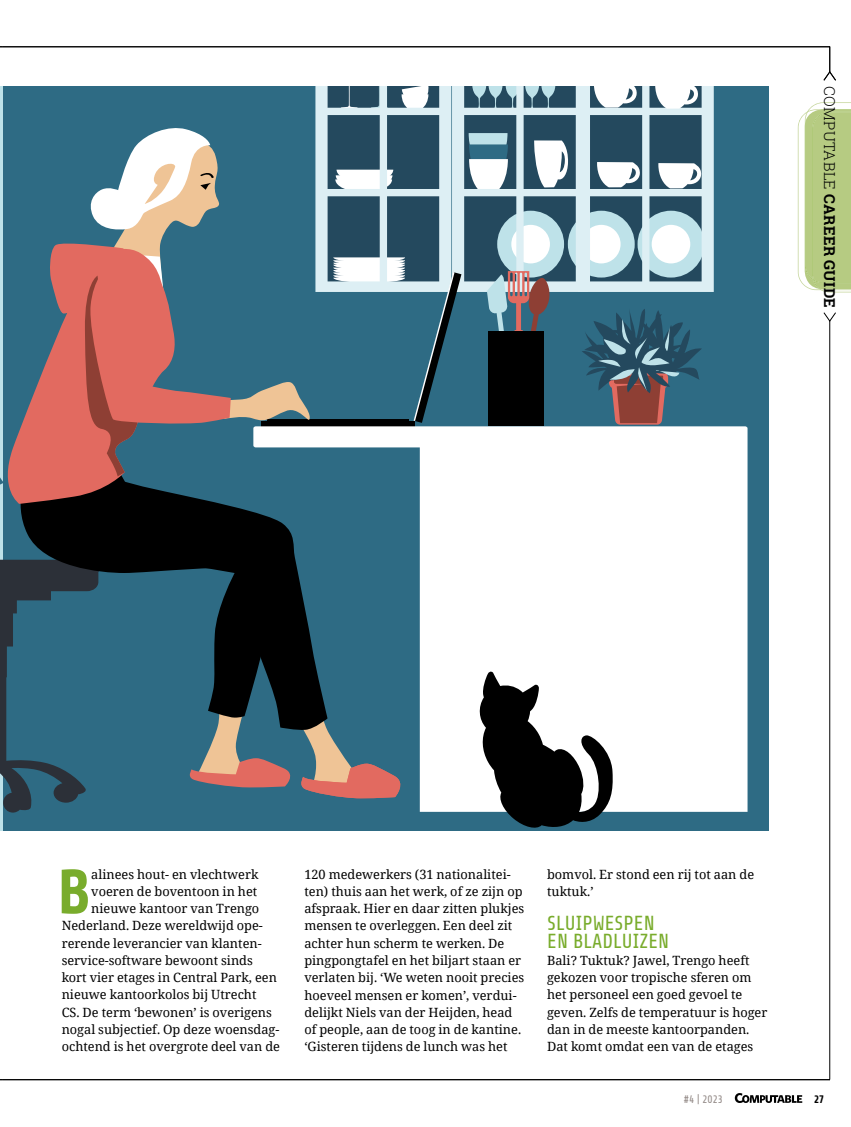
<style>
.page{position:relative;width:851px;height:1127px;background:#fff}
.page>*{position:absolute;margin:0;border:0;box-sizing:border-box;transform-origin:0 0}
.t1{font:700 62.1px "Share";color:#79ac2c}
.t2{font:20.25px/17.2px "Share";letter-spacing:.01em;color:#79ac2c}
.t3{font:700 15px "Roboto Slab";letter-spacing:.02em;color:#000}
.t4{font:12.75px/17.2px "Noto Serif";color:#000}
.t5{font:10.95px "Share";color:#948b88}
.t6{font:700 10.95px "Share";color:#000}
.s1{font-weight:300}
</style>
<div class="page">
<svg style="left:734px;top:1093px;width:68px;height:10px"></svg>
<svg style="left:797px;top:102px;width:53px;height:190px;background:#c3d499"></svg>
<svg style="left:823px;top:312px;width:13px;height:10px"></svg>
<hr style="left:829px;top:321px;width:1px;height:758px;background:#000">
<hr style="left:2px;top:1079px;width:827px;height:1px;background:#000">
<hr style="left:2px;top:47px;width:827px;height:1px;background:#000">
<svg style="left:823px;top:47px;width:13px;height:34px"></svg>
<hr style="left:0;top:86px;width:3px;height:744px;background:#bee2e9">
<div style="left:3px;top:86px;width:765px;height:744px;background:#2e6b84"></div>
<svg style="left:0;top:560px;width:86px;height:252px"></svg>
<div style="left:353px;top:426px;width:394px;height:386px;background:#fff"></div>
<svg style="left:11px;top:494px;width:231px;height:236px"></svg>
<svg style="left:0;top:243px;width:176px;height:261px"></svg>
<svg style="left:164px;top:509px;width:243px;height:289px"></svg>
<svg style="left:477px;top:670px;width:136px;height:158px;background:#717476"></svg>
<svg style="left:84px;top:86px;width:629px;height:390px"></svg>
<div style="left:488px;top:332px;width:55px;height:94px;background:#000"></div>
<p class="t3" style="left:839px;top:86px;width:223px;rotate:90deg"><span class="s1">COMPUTABLE</span> CAREER GUIDE</p>
<h1 class="t1" style="left:57px;top:858px;width:35px">B</h1>
<p class="t4" style="left:91px;top:865px;width:169px">alinees hout- en vlechtwerk</p>
<p class="t4" style="left:91px;top:882px;width:167px">voeren de boventoon in het</p>
<p class="t4" style="left:91px;top:899px;width:169px">nieuwe kantoor van Trengo</p>
<p class="t4" style="left:62px;top:917px;width:203px">Nederland. Deze wereldwijd ope-</p>
<p class="t4" style="left:62px;top:934px;width:201px">rerende leverancier van klanten-</p>
<p class="t4" style="left:62px;top:951px;width:193px">service-software bewoont sinds</p>
<p class="t4" style="left:62px;top:968px;width:217px">kort vier etages in Central Park, een</p>
<p class="t4" style="left:62px;top:986px;width:196px">nieuwe kantoorkolos bij Utrecht</p>
<p class="t4" style="left:62px;top:1003px;width:212px">CS. De term ‘bewonen’ is overigens</p>
<p class="t4" style="left:62px;top:1020px;width:219px">nogal subjectief. Op deze woensdag-</p>
<p class="t4" style="left:62px;top:1037px;width:220px">ochtend is het overgrote deel van de</p>
<p class="t4" style="left:304px;top:865px;width:221px">120 medewerkers (31 nationalitei&shy;ten) thuis aan het werk, of ze zijn op afspraak. Hier en daar zitten plukjes mensen te overleggen. Een deel zit achter hun scherm te werken. De pingpongtafel en het biljart staan er verlaten bij. ‘We weten nooit precies hoeveel mensen er komen’, verdui&shy;delijkt Niels van der Heijden, head of people, aan de toog in de kantine. ‘Gisteren tijdens de lunch was het</p>
<p class="t4" style="left:547px;top:865px;width:208px">bomvol. Er stond een rij tot aan de tuktuk.’</p>
<h2 class="t2" style="left:547px;top:915px;width:124px">SLUIPWESPEN<br>EN BLADLUIZEN</h2>
<p class="t4" style="left:547px;top:951px;width:222px">Bali? Tuktuk? Jawel, Trengo heeft gekozen voor tropische sferen om het personeel een goed gevoel te geven. Zelfs de temperatuur is hoger dan in de meeste kantoorpanden.<br>Dat komt omdat een van de etages</p>
<p class="t5" style="left:683px;top:1093px;width:40px">#4 | 2023</p>
<p class="t6" style="left:814px;top:1093px;width:12px">27</p>
</div>
